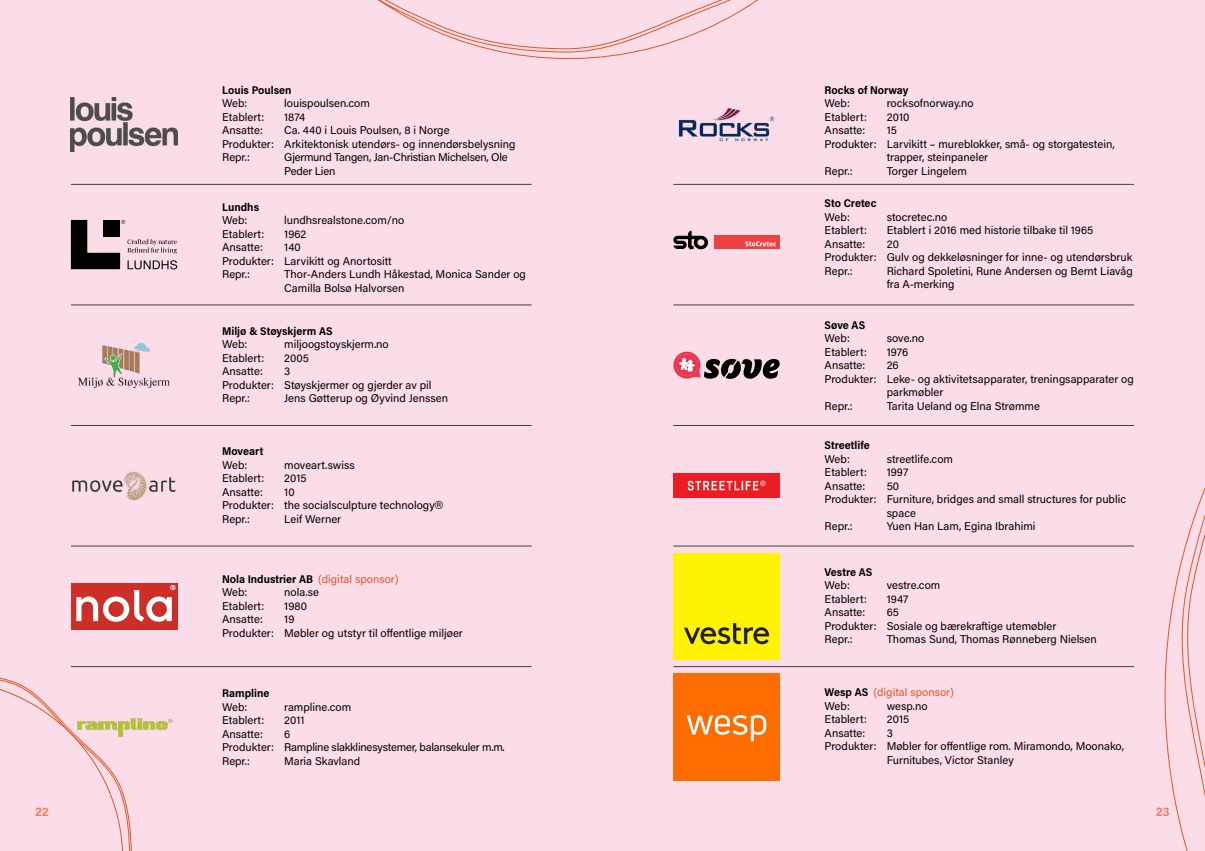
<style>
.page{position:relative;width:1205px;height:851px;background:#fff}
.page>*{position:absolute;margin:0;border:0;box-sizing:border-box;transform-origin:0 0}
.t1{font:12.5px "Acumin Variable Concept";color:#f47c52}
.t2{font:11.25px/13.5px "Acumin Variable Concept";color:#000}
.t3{font:11.25px/13.5px "Acumin Variable Concept";letter-spacing:-.02em;color:#000}
.t4{font:11.25px "Acumin Variable Concept";color:#e25726}
.s1{font-family:"Helvetica"}
.s2{color:#e25726}
</style>
<div class="page">
<div style="left:0;top:0;width:602px;height:850px;background:#fbddea"></div>
<div style="left:602px;top:0;width:603px;height:850px;background:#fbddea"></div>
<svg style="left:1164px;top:487px;width:41px;height:363px"></svg>
<svg style="left:378px;top:0;width:381px;height:59px"></svg>
<svg style="left:0;top:677px;width:132px;height:173px"></svg>
<svg style="left:71px;top:220px;width:106px;height:49px"></svg>
<img style="left:71px;top:706px;width:102px;height:41px">
<div style="left:71px;top:583px;width:106px;height:46px;background:#ce2e27"></div>
<svg style="left:76px;top:585px;width:99px;height:36px"></svg>
<img style="left:72px;top:471px;width:104px;height:30px">
<img style="left:78px;top:343px;width:92px;height:45px">
<hr style="left:71px;top:304px;width:460px;height:1px;background:#404042">
<hr style="left:71px;top:184px;width:460px;height:1px;background:#404042">
<hr style="left:71px;top:666px;width:460px;height:1px;background:#404042">
<hr style="left:71px;top:545px;width:460px;height:1px;background:#404042">
<hr style="left:71px;top:425px;width:460px;height:1px;background:#404042">
<img style="left:71px;top:97px;width:106px;height:54px">
<svg style="left:673px;top:351px;width:107px;height:28px"></svg>
<img style="left:678px;top:108px;width:97px;height:34px">
<img style="left:673px;top:673px;width:107px;height:107px">
<img style="left:673px;top:553px;width:107px;height:106px">
<img style="left:673px;top:474px;width:107px;height:23px">
<svg style="left:673px;top:231px;width:35px;height:18px"></svg>
<div style="left:715px;top:236px;width:65px;height:13px;background:#ef4144"></div>
<svg style="left:745px;top:241px;width:31px;height:5px"></svg>
<hr style="left:673px;top:304px;width:461px;height:1px;background:#404042">
<hr style="left:673px;top:184px;width:461px;height:1px;background:#404042">
<hr style="left:673px;top:666px;width:461px;height:1px;background:#404042">
<hr style="left:673px;top:545px;width:461px;height:1px;background:#404042">
<hr style="left:673px;top:425px;width:461px;height:1px;background:#404042">
<p class="t2" style="left:222px;top:82px;width:71px">Louis Poulsen<br>Web:<br>Etablert:<br>Ansatte:<br>Produkter:<br>Repr.:</p>
<p class="t2" style="left:284px;top:96px;width:233px">louispoulsen.com<br>1874<br>Ca. 440 i Louis Poulsen, 8 i Norge<br>Arkitektonisk utendørs- og innendørsbelysning<br>Gjermund Tangen, Jan-Christian Michelsen, Ole<br>Peder Lien</p>
<p class="t2" style="left:222px;top:199px;width:54px">Lundhs<br>Web:<br>Etablert:<br>Ansatte:<br>Produkter:<br>Repr.:</p>
<p class="t2" style="left:284px;top:213px;width:243px">lundhsrealstone.com/no<br>1962<br>140<br>Larvikitt og Anortositt<br>Thor-Anders Lundh Håkestad, Monica Sander og<br>Camilla Bolsø Halvorsen</p>
<p class="t2" style="left:222px;top:323px;width:112px">Miljø &amp; Støyskjerm AS</p>
<p class="t2" style="left:222px;top:337px;width:54px">Web:<br>Etablert:<br>Ansatte:<br>Produkter:<br>Repr.:</p>
<p class="t2" style="left:284px;top:337px;width:165px">miljoogstoyskjerm.no<br>2005<br>3<br>Støyskjermer og gjerder av pil<br>Jens Gøtterup og Øyvind Jenssen</p>
<p class="t2" style="left:222px;top:444px;width:43px">Moveart</p>
<p class="t2" style="left:222px;top:457px;width:54px">Web:<br>Etablert:<br>Ansatte:<br>Produkter:<br>Repr.:</p>
<p class="t2" style="left:284px;top:457px;width:160px">moveart.swiss<br>2015<br>10<br>the socialsculpture technology<span class="s1">®<br></span>Leif Werner</p>
<p class="t2" style="left:824px;top:82px;width:85px">Rocks of Norway</p>
<p class="t2" style="left:824px;top:96px;width:54px">Web:<br>Etablert:<br>Ansatte:<br>Produkter:</p>
<p class="t2" style="left:824px;top:163px;width:29px">Repr.:</p>
<p class="t2" style="left:824px;top:196px;width:54px">Sto Cretec<br>Web:<br>Etablert:<br>Ansatte:<br>Produkter:<br>Repr.:</p>
<p class="t2" style="left:887px;top:96px;width:229px">rocksofnorway.no<br>2010<br>15<br>Larvikitt – mureblokker, små- og storgatestein, trapper, steinpaneler<br>Torger Lingelem</p>
<p class="t2" style="left:887px;top:209px;width:248px">stocretec.no<br>Etablert i 2016 med historie tilbake til 1965<br>20<br>Gulv og dekkeløsninger for inne- og utendørsbruk<br>Richard Spoletini, Rune Andersen og Bernt Liavåg fra A-merking</p>
<p class="t2" style="left:824px;top:318px;width:54px">Søve AS<br>Web:<br>Etablert:<br>Ansatte:<br>Produkter:</p>
<p class="t2" style="left:824px;top:398px;width:29px">Repr.:</p>
<p class="t2" style="left:887px;top:331px;width:249px">sove.no<br>1976<br>26<br>Leke- og aktivitetsapparater, treningsapparater og parkmøbler<br>Tarita Ueland og Elna Strømme</p>
<p class="t2" style="left:824px;top:438px;width:54px">Streetlife<br>Web:<br>Etablert:<br>Ansatte:<br>Produkter:</p>
<p class="t2" style="left:824px;top:519px;width:29px">Repr.:</p>
<p class="t2" style="left:887px;top:451px;width:241px">streetlife.com<br>1997<br>50<br>Furniture, bridges and small structures for public space<br>Yuen Han Lam, Egina Ibrahimi</p>
<p class="t2" style="left:824px;top:564px;width:49px">Vestre AS</p>
<p class="t2" style="left:222px;top:571px;width:178px">Nola Industrier AB <span class="s2">(digital sponsor)</span></p>
<p class="t2" style="left:824px;top:578px;width:54px">Web:<br>Etablert:<br>Ansatte:<br>Produkter:<br>Repr.:</p>
<p class="t2" style="left:222px;top:585px;width:54px">Web:<br>Etablert:<br>Ansatte:<br>Produkter:</p>
<p class="t2" style="left:887px;top:578px;width:212px">vestre.com<br>1947<br>65<br>Sosiale og bærekraftige utemøbler<br>Thomas Sund, Thomas Rønneberg Nielsen</p>
<p class="t2" style="left:284px;top:584px;width:180px">nola.se<br>1980<br>19<br>Møbler og utstyr til offentlige miljøer</p>
<p class="t2" style="left:222px;top:686px;width:54px">Rampline<br>Web:<br>Etablert:<br>Ansatte:<br>Produkter:<br>Repr.:</p>
<p class="t3" style="left:284px;top:699px;width:222px">rampline.com<br>2011<br>6<br>Rampline slakklinesystemer, balansekuler m.m.<br>Maria Skavland</p>
<p class="t4" style="left:873px;top:684px;width:82px">(digital sponsor)</p>
<p class="t2" style="left:824px;top:685px;width:45px">Wesp AS</p>
<p class="t2" style="left:824px;top:698px;width:54px">Web:<br>Etablert:<br>Ansatte:<br>Produkter:</p>
<p class="t2" style="left:887px;top:698px;width:239px">wesp.no<br>2015<br>3<br>Møbler for offentlige rom. Miramondo, Moonako,<br>Furnitubes, Victor Stanley</p>
<p class="t1" style="left:35px;top:802px;width:15px">22</p>
<p class="t1" style="left:1156px;top:802px;width:15px">23</p>
</div>
